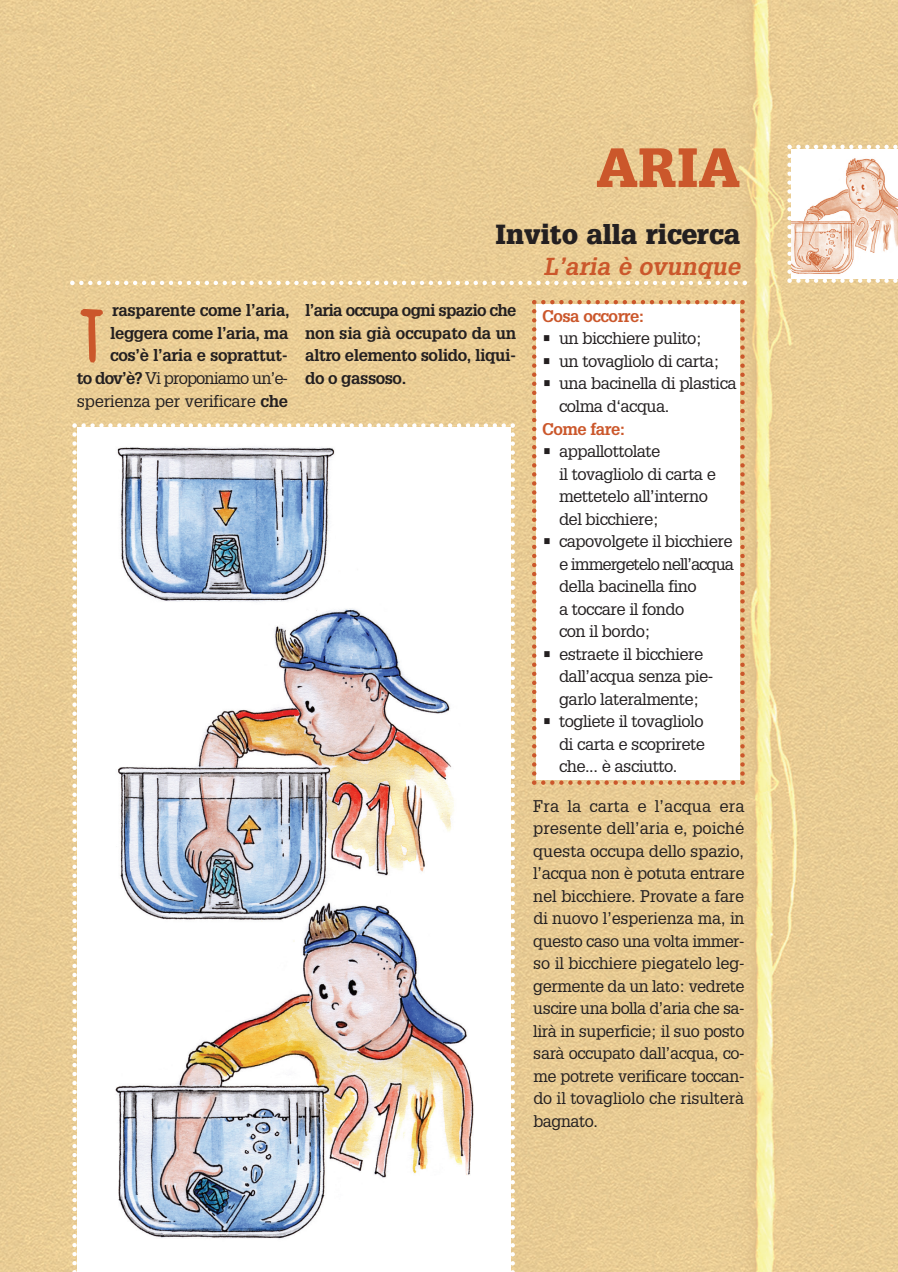
<style>
.page{position:relative;width:898px;height:1272px;background:#fff}
.page>*{position:absolute;margin:0;border:0;box-sizing:border-box;transform-origin:0 0}
.t1{font:70.65px "Confidential";color:#cb572b}
.t2{font:900 54px "Glypha 75";color:#cb572b}
.t3{font:900 27px "Glypha 75";color:#231f20}
.t4{font:italic 700 24px "Glypha";color:#cb572b}
.t5{font:16.5px/22.5px "Glypha 55 Roman";letter-spacing:-.03em;color:#231f20}
.t6{font:700 16.5px/22.5px "Glypha 65";letter-spacing:-.025em;color:#231f20;text-align:justify}
.t7{font:700 16.5px "Glypha 65";letter-spacing:-.03em;color:#cb572b}
.s1{font-family:"Glypha 65";font-weight:700}
</style>
<div class="page">
<img style="left:1px;top:0;width:896px;height:1271px">
<svg style="left:531px;top:300px;width:213px;height:484px"></svg>
<img style="left:0;top:0;width:1px;height:1271px">
<svg style="left:70px;top:281px;width:676px;height:4px"></svg>
<svg style="left:787px;top:145px;width:110px;height:138px"></svg>
<img style="left:72px;top:423px;width:442px;height:848px">
<h1 class="t1" style="left:77px;top:305px;width:31px">T</h1>
<p class="t6" style="left:110px;top:299px;width:181px">rasparente come l’aria, leggera come l’aria, ma cos’è l’aria e soprattut-</p>
<p class="t5" style="left:77px;top:366px;width:213px"><span class="s1">to dov’è?</span> Vi proponiamo un’e&shy;sperienza per verificare <span class="s1">che</span></p>
<h2 class="t2" style="left:596px;top:135px;width:146px">ARIA</h2>
<h3 class="t3" style="left:495px;top:218px;width:246px">Invito alla ricerca</h3>
<p class="t6" style="left:305px;top:299px;width:213px">l’aria occupa ogni spazio che non sia già occupato da un altro elemento solido, liqui&shy;do o gassoso.</p>
<h3 class="t4" style="left:543px;top:251px;width:199px">L’aria è ovunque</h3>
<p class="t7" style="left:541px;top:306px;width:104px">Cosa occorre:</p>
<p class="t5" style="left:541px;top:327px;width:162px">• un bicchiere pulito;</p>
<p class="t5" style="left:541px;top:349px;width:179px">• un tovagliolo di carta;</p>
<p class="t5" style="left:559px;top:372px;width:179px;text-indent:-17px">• una bacinella di plastica colma d‘acqua.</p>
<p class="t7" style="left:541px;top:418px;width:85px">Come fare:</p>
<p class="t5" style="left:559px;top:439px;width:158px;text-indent:-17px">• appallottolate<br>il tovagliolo di carta e mettetelo all’interno del bicchiere;</p>
<p class="t5" style="left:559px;top:529px;width:176px;text-indent:-17px">• capovolgete il bicchiere e immergetelo nell’acqua della bacinella fino<br>a toccare il fondo<br>con il bordo;</p>
<p class="t5" style="left:559px;top:642px;width:156px;text-indent:-17px">• estraete il bicchiere dall’acqua senza pie&shy;garlo lateralmente;</p>
<p class="t5" style="left:559px;top:709px;width:147px;text-align:justify;text-indent:-17px">• togliete il tovagliolo di carta e scoprirete che... è asciutto.</p>
<p class="t5" style="left:533px;top:794px;width:213px;text-align:justify">Fra la carta e l’acqua era presente dell’aria e, poiché questa occupa dello spazio, l’acqua non è potuta entrare nel bicchiere. Provate a fare di nuovo l’esperienza ma, in questo caso una volta immer&shy;so il bicchiere piegatelo leg&shy;germente da un lato: vedrete uscire una bolla d’aria che sa&shy;lirà in superficie; il suo posto sarà occupato dall’acqua, co&shy;me potrete verificare toccan&shy;do il tovagliolo che risulterà bagnato.</p>
</div>
